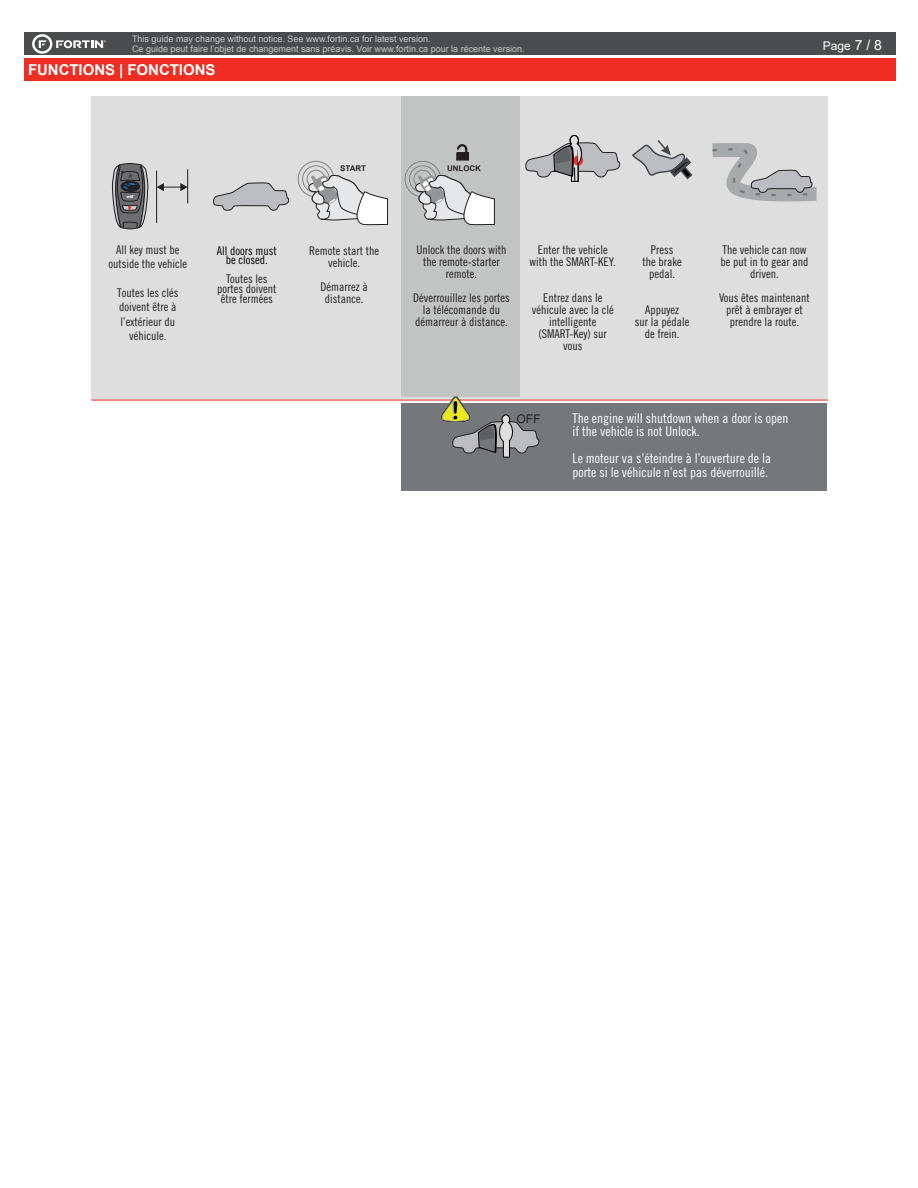
<style>
.page{position:relative;width:918px;height:1188px;background:#fff}
.page>*{position:absolute;margin:0;border:0;box-sizing:border-box;transform-origin:0 0}
.t1{font:700 15px "Arial";letter-spacing:-.005em;color:#fff}
.t2{font:13.5px/13.5px "Trade Gothic LT Std Cn 18";color:#fff}
.t3{font:12px/12px "Trade Gothic LT Std Cn 18";color:#231f20;text-align:center}
.t4{font:12px/9.6px "Trade Gothic LT Std Cn 18";color:#000001;text-align:center}
.t5{font:12px "Arial";color:#fff}
.t6{font:9px/9.8px "Arial";color:#c7c8ca}
.t7{font:700 7.95px "Arial";color:#231f20}
.s1{font-size:13.95px}
</style>
<div class="page">
<div style="left:91px;top:97px;width:737px;height:303px;background:#dddedd"></div>
<svg style="left:712px;top:143px;width:105px;height:59px"></svg>
<hr style="left:91px;top:400px;width:737px;height:1px;background:#ee2f2c">
<svg style="left:525px;top:135px;width:96px;height:47px"></svg>
<div style="left:401px;top:97px;width:119px;height:300px;background:#c2c3c3"></div>
<svg style="left:632px;top:140px;width:61px;height:40px"></svg>
<svg style="left:297px;top:160px;width:91px;height:66px"></svg>
<svg style="left:213px;top:182px;width:77px;height:29px"></svg>
<svg style="left:404px;top:144px;width:91px;height:82px"></svg>
<svg style="left:157px;top:183px;width:30px;height:8px"></svg>
<hr style="left:187px;top:169px;width:1px;height:34px;background:#231f20">
<hr style="left:156px;top:171px;width:1px;height:52px;background:#231f20">
<svg style="left:112px;top:163px;width:36px;height:66px"></svg>
<div style="left:401px;top:403px;width:425px;height:87px;background:#74787a"></div>
<div style="left:24px;top:33px;width:872px;height:22px;background:#4b4c4d"></div>
<div style="left:24px;top:58px;width:872px;height:23px;background:#ee2e22"></div>
<svg style="left:32px;top:34px;width:74px;height:20px"></svg>
<svg style="left:441px;top:396px;width:99px;height:62px"></svg>
<p class="t6" style="left:132px;top:34px;width:394px">This guide may change without notice. See www.fortin.ca for latest version.<br>Ce guide peut faire l’objet de changement sans préavis. Voir www.fortin.ca pour la récente version.</p>
<p class="t1" style="left:28px;top:59px;width:189px">FUNCTIONS | FONCTIONS</p>
<p class="t5" style="left:823px;top:38px;width:61px">Page <span class="s1">7 / 8</span></p>
<p class="t3" style="left:108px;top:242px;width:80px;line-height:14.4px">All key must be outside the vehicle</p>
<p class="t3" style="left:117px;top:285px;width:63px;line-height:14.4px">Toutes les clés doivent être à l’extérieur du véhicule.</p>
<p class="t4" style="left:217px;top:245px;width:61px">All doors must be closed.</p>
<p class="t3" style="left:217px;top:274px;width:61px;line-height:9.6px">Toutes les portes doivent être fermées</p>
<p class="t7" style="left:340px;top:162px;width:27px;rotate:1deg">START</p>
<p class="t7" style="left:447px;top:162px;width:35px;rotate:1deg">UNLOCK</p>
<p class="t3" style="left:309px;top:244px;width:72px">Remote start the vehicle.</p>
<p class="t3" style="left:320px;top:280px;width:49px">Démarrez à distance.</p>
<p class="t3" style="left:416px;top:243px;width:91px">Unlock the doors with the remote-starter remote.</p>
<p class="t3" style="left:413px;top:291px;width:98px">Déverrouillez les portes la télécomande du démarreur à distance.</p>
<p class="t3" style="left:530px;top:243px;width:88px">Enter the vehicle with the SMART-KEY.</p>
<p class="t3" style="left:532px;top:291px;width:83px">Entrez dans le véhicule avec la clé intelligente (SMART-Key) sur vous</p>
<p class="t3" style="left:642px;top:243px;width:41px">Press<br>the brake pedal.</p>
<p class="t3" style="left:635px;top:303px;width:56px">Appuyez<br>sur la pédale de frein.</p>
<p class="t3" style="left:720px;top:243px;width:89px">The vehicle can now be put in to gear and driven.</p>
<p class="t3" style="left:719px;top:291px;width:92px">Vous êtes maintenant prêt à embrayer et prendre la route.</p>
<p class="t2" style="left:572px;top:411px;width:217px">The engine will shutdown when a door is open if the vehicle is not Unlock.</p>
<p class="t2" style="left:572px;top:451px;width:200px">Le moteur va s’éteindre à l’ouverture de la porte si le véhicule n’est pas déverrouillé.</p>
</div>
